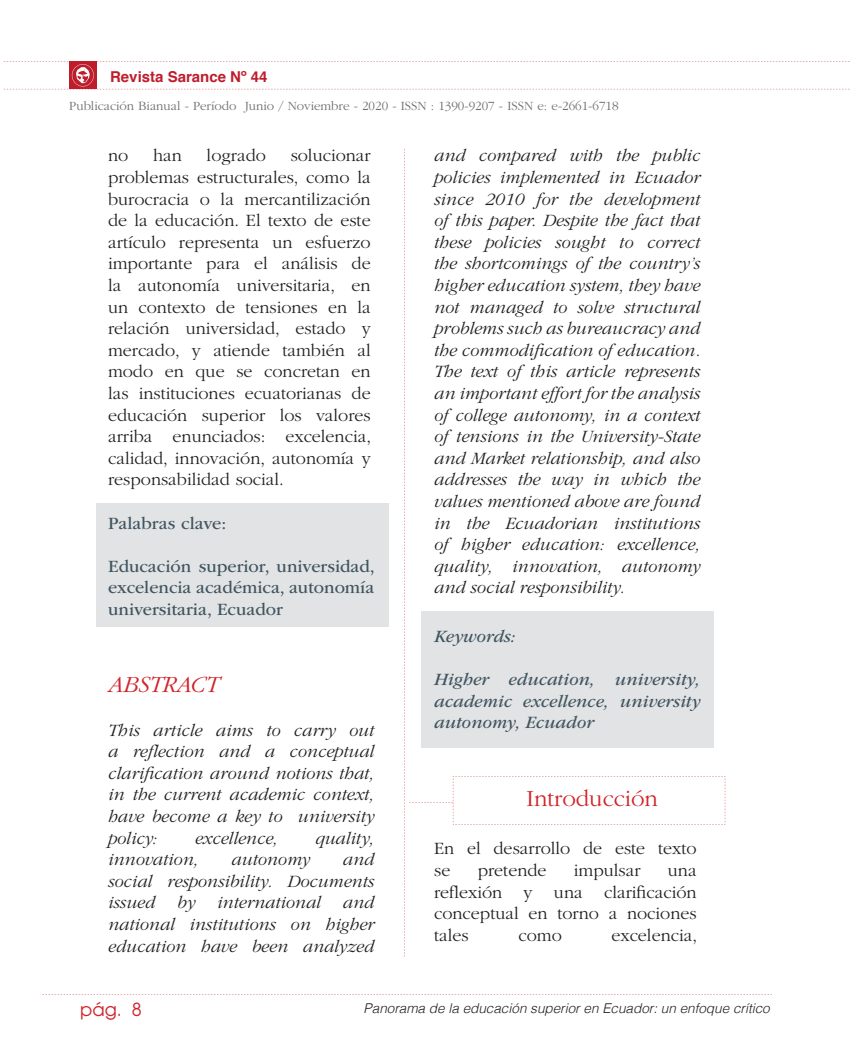
<style>
.page{position:relative;width:851px;height:1063px;background:#fff}
.page>*{position:absolute;margin:0;border:0;box-sizing:border-box;transform-origin:0 0}
.t1{font:300 24px "ITC Garamond Std";color:#d1232a}
.t2{font:italic 300 24px "ITC Garamond Std";color:#d1232a}
.t3{font:italic 300 18px/21.6px "ITC Garamond Std";color:#231f20;text-align:justify}
.t4{font:300 18px/21.6px "ITC Garamond Std";color:#231f20;text-align:justify}
.t5{font:18px/21.6px "ITC Garamond Std";color:#405560;text-align:justify}
.t6{font:italic 18px/21.6px "ITC Garamond Std";color:#405560;text-align:justify}
.t7{font:18px "Avant Garde";color:#d1232a}
.t8{font:700 15px "Helvetica";color:#be1d2c}
.t9{font:italic 300 13.5px "Helvetica";color:#231f20}
.t10{font:300 13.05px "ITC Garamond Std";color:#6c6d70}
</style>
<div class="page">
<svg style="left:42px;top:994px;width:729px;height:1px"></svg>
<svg style="left:4px;top:62px;width:845px;height:28px"></svg>
<div style="left:97px;top:504px;width:292px;height:123px;background:#e2e3e5"></div>
<svg style="left:404px;top:149px;width:321px;height:808px"></svg>
<p class="t8" style="left:110px;top:70px;width:159px">Revista Sarance Nº 44</p>
<p class="t10" style="left:69px;top:99px;width:551px">Publicación Bianual - Período Junio / Noviembre - 2020 - ISSN : 1390-9207 - ISSN e: e-2661-6718</p>
<p class="t4" style="left:108px;top:145px;width:264px;text-indent:182px">solucionar problemas estructurales, como la burocracia o la mercantilización de la educación. El texto de este artículo representa un esfuerzo importante para el análisis de la autonomía universitaria, en un contexto de tensiones en la relación universidad, estado y mercado, y atiende también al modo en que se concretan en las instituciones ecuatorianas de educación superior los valores arriba enunciados: excelencia, calidad, innovación, autonomía y responsabilidad social.</p>
<p class="t5" style="left:108px;top:512px;width:120px">Palabras clave:</p>
<p class="t5" style="left:108px;top:556px;width:268px">Educación superior, universidad, excelencia académica, autonomía universitaria, Ecuador</p>
<p class="t4" style="left:108px;top:145px;width:22px">no</p>
<p class="t4" style="left:153px;top:145px;width:30px">han</p>
<p class="t4" style="left:207px;top:145px;width:61px">logrado</p>
<h1 class="t2" style="left:108px;top:672px;width:112px">ABSTRACT</h1>
<p class="t3" style="left:108px;top:719px;width:267px">This article aims to carry out a reflection and a conceptual clarification around notions that, in the current academic context, have become a key to university policy:</p>
<p class="t3" style="left:195px;top:827px;width:85px">excellence,</p>
<p class="t3" style="left:315px;top:827px;width:60px">quality,</p>
<p class="t3" style="left:108px;top:849px;width:92px">innovation,</p>
<p class="t3" style="left:231px;top:849px;width:80px">autonomy</p>
<p class="t3" style="left:108px;top:849px;width:267px;text-indent:235px">and social responsibility. Documents issued by international and national institutions on higher education have been analyzed</p>
<p class="t3" style="left:434px;top:145px;width:267px">and compared with the public policies implemented in Ecuador since 2010 for the development of this paper. Despite the fact that these policies sought to correct the shortcomings of the country’s higher education system, they have not managed to solve structural problems such as bureaucracy and the commodification of education.<br>The text of this article represents an important effort for the analysis of college autonomy, in a context of tensions in the University-State and Market relationship, and also addresses the way in which the values mentioned above are found in the Ecuadorian institutions of higher education: excellence, quality, innovation, autonomy and social responsibility.</p>
<p class="t6" style="left:434px;top:626px;width:83px">Keywords:</p>
<p class="t6" style="left:434px;top:669px;width:267px">Higher education, university, academic excellence, university autonomy, Ecuador</p>
<h1 class="t1" style="left:526px;top:785px;width:133px">Introducción</h1>
<p class="t4" style="left:434px;top:838px;width:264px">En el desarrollo de este texto se</p>
<p class="t4" style="left:477px;top:860px;width:70px">pretende</p>
<p class="t4" style="left:573px;top:860px;width:68px">impulsar</p>
<p class="t4" style="left:434px;top:860px;width:264px;text-indent:234px">una reflexión y una clarificación conceptual en torno a nociones tales</p>
<p class="t4" style="left:518px;top:925px;width:45px">como</p>
<p class="t4" style="left:611px;top:925px;width:87px">excelencia,</p>
<p class="t7" style="left:80px;top:998px;width:63px">pág. 8</p>
<p class="t9" style="left:363px;top:1002px;width:407px">Panorama de la educación superior en Ecuador: un enfoque crítico</p>
</div>
